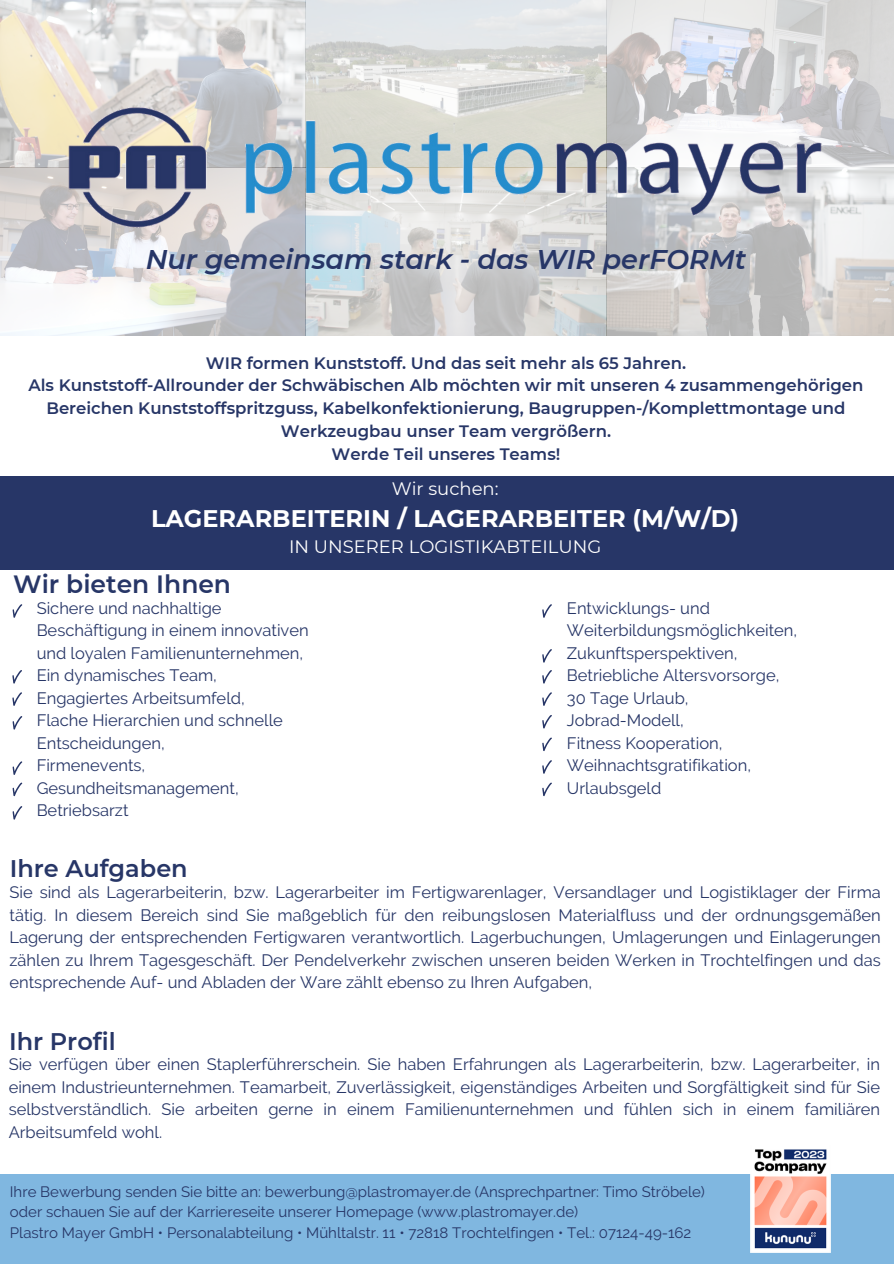
<style>
.page{position:relative;width:894px;height:1264px;background:#fff}
.page>*{position:absolute;margin:0;border:0;box-sizing:border-box;transform-origin:0 0}
.t1{font:italic 600 27px "Montserrat";color:#273667}
.t2{font:600 24.9px "Montserrat";color:#273667}
.t3{font:700 24px "Montserrat";color:#fff}
.t4{font:600 24px "Montserrat";color:#273667}
.t5{font:18px "Montserrat";color:#fff}
.t6{font:16.5px/22.5px "Raleway";color:#273667;text-align:justify}
.t7{font:600 16.5px/23px "Montserrat";color:#273667;text-align:center}
.t8{font:15px "Raleway";color:#273667}
</style>
<div class="page">
<div style="left:0;top:476px;width:893px;height:93px;background:#273667"></div>
<div style="left:0;top:1173px;width:893px;height:90px;background:#80b7e0"></div>
<img style="left:0;top:0;width:893px;height:335px">
<img style="left:62px;top:68px;width:765px;height:199px">
<svg style="left:13px;top:604px;width:9px;height:13px"></svg>
<svg style="left:12px;top:670px;width:10px;height:13px"></svg>
<svg style="left:12px;top:692px;width:10px;height:13px"></svg>
<svg style="left:13px;top:716px;width:9px;height:13px"></svg>
<svg style="left:13px;top:806px;width:9px;height:13px"></svg>
<svg style="left:13px;top:761px;width:9px;height:13px"></svg>
<svg style="left:13px;top:782px;width:9px;height:14px"></svg>
<svg style="left:542px;top:604px;width:9px;height:13px"></svg>
<svg style="left:542px;top:670px;width:9px;height:13px"></svg>
<svg style="left:542px;top:692px;width:9px;height:13px"></svg>
<svg style="left:542px;top:715px;width:9px;height:13px"></svg>
<svg style="left:542px;top:760px;width:9px;height:13px"></svg>
<svg style="left:542px;top:782px;width:9px;height:14px"></svg>
<svg style="left:542px;top:737px;width:9px;height:14px"></svg>
<svg style="left:542px;top:649px;width:9px;height:13px"></svg>
<img style="left:750px;top:1149px;width:80px;height:103px">
<p class="t1" style="left:146px;top:243px;width:602px">Nur gemeinsam stark - das WIR perFORMt</p>
<p class="t7" style="left:206px;top:351px;width:481px">WIR formen Kunststoff. Und das seit mehr als 65 Jahren.</p>
<p class="t7" style="left:28px;top:374px;width:836px">Als Kunststoff-Allrounder der Schwäbischen Alb möchten wir mit unseren 4 zusammengehörigen<br>Bereichen Kunststoffspritzguss, Kabelkonfektionierung, Baugruppen-/Komplettmontage und<br>Werkzeugbau unser Team vergrößern.</p>
<p class="t7" style="left:331px;top:442px;width:230px">Werde Teil unseres Teams!</p>
<p class="t5" style="left:391px;top:477px;width:108px">Wir suchen:</p>
<p class="t3" style="left:151px;top:503px;width:589px">LAGERARBEITERIN / LAGERARBEITER (M/W/D)</p>
<p class="t5" style="left:289px;top:535px;width:313px">IN UNSERER LOGISTIKABTEILUNG</p>
<p class="t2" style="left:13px;top:569px;width:219px">Wir bieten Ihnen</p>
<p class="t6" style="left:37px;top:596px;width:186px">Sichere und nachhaltige</p>
<p class="t6" style="left:37px;top:619px;width:273px">Beschäftigung in einem innovativen</p>
<p class="t6" style="left:37px;top:641px;width:268px">und loyalen Familienunternehmen,</p>
<p class="t6" style="left:37px;top:664px;width:182px">Ein dynamisches Team,</p>
<p class="t6" style="left:37px;top:686px;width:209px">Engagiertes Arbeitsumfeld,</p>
<p class="t6" style="left:37px;top:709px;width:247px">Flache Hierarchien und schnelle</p>
<p class="t6" style="left:37px;top:731px;width:129px">Entscheidungen,</p>
<p class="t6" style="left:37px;top:754px;width:110px">Firmenevents,</p>
<p class="t6" style="left:37px;top:776px;width:203px">Gesundheitsmanagement,</p>
<p class="t6" style="left:37px;top:799px;width:93px">Betriebsarzt</p>
<p class="t6" style="left:566px;top:596px;width:144px">Entwicklungs- und</p>
<p class="t6" style="left:566px;top:619px;width:232px">Weiterbildungsmöglichkeiten,</p>
<p class="t6" style="left:566px;top:641px;width:172px">Zukunftsperspektiven,</p>
<p class="t6" style="left:566px;top:664px;width:214px">Betriebliche Altersvorsorge,</p>
<p class="t6" style="left:566px;top:686px;width:123px">30 Tage Urlaub,</p>
<p class="t6" style="left:566px;top:709px;width:118px">Jobrad-Modell,</p>
<p class="t6" style="left:566px;top:731px;width:157px">Fitness Kooperation,</p>
<p class="t6" style="left:566px;top:754px;width:186px">Weihnachtsgratifikation,</p>
<p class="t6" style="left:566px;top:776px;width:96px">Urlaubsgeld</p>
<p class="t4" style="left:10px;top:854px;width:179px">Ihre Aufgaben</p>
<p class="t6" style="left:9px;top:881px;width:872px">Sie sind als Lagerarbeiterin, bzw. Lagerarbeiter im Fertigwarenlager, Versandlager und Logistiklager der Firma tätig. In diesem Bereich sind Sie maßgeblich für den reibungslosen Materialfluss und der ordnungsgemäßen Lagerung der entsprechenden Fertigwaren verantwortlich. Lagerbuchungen, Umlagerungen und Einlagerungen zählen zu Ihrem Tagesgeschäft. Der Pendelverkehr zwischen unseren beiden Werken in Trochtelfingen und das entsprechende Auf- und Abladen der Ware zählt ebenso zu Ihren Aufgaben,</p>
<p class="t4" style="left:9px;top:1026px;width:108px">Ihr Profil</p>
<p class="t6" style="left:9px;top:1053px;width:872px">Sie verfügen über einen Staplerführerschein. Sie haben Erfahrungen als Lagerarbeiterin, bzw. Lagerarbeiter, in einem Industrieunternehmen. Teamarbeit, Zuverlässigkeit, eigenständiges Arbeiten und Sorgfältigkeit sind für Sie selbstverständlich. Sie arbeiten gerne in einem Familienunternehmen und fühlen sich in einem familiären Arbeitsumfeld wohl.</p>
<p class="t8" style="left:10px;top:1182px;width:696px">Ihre Bewerbung senden Sie bitte an: bewerbung@plastromayer.de (Ansprechpartner: Timo Ströbele)</p>
<p class="t8" style="left:10px;top:1203px;width:569px">oder schauen Sie auf der Karriereseite unserer Homepage (www.plastromayer.de)</p>
<p class="t8" style="left:10px;top:1223px;width:682px">Plastro Mayer GmbH • Personalabteilung • Mühltalstr. 11 • 72818 Trochtelfingen • Tel.: 07124-49-162</p>
</div>
